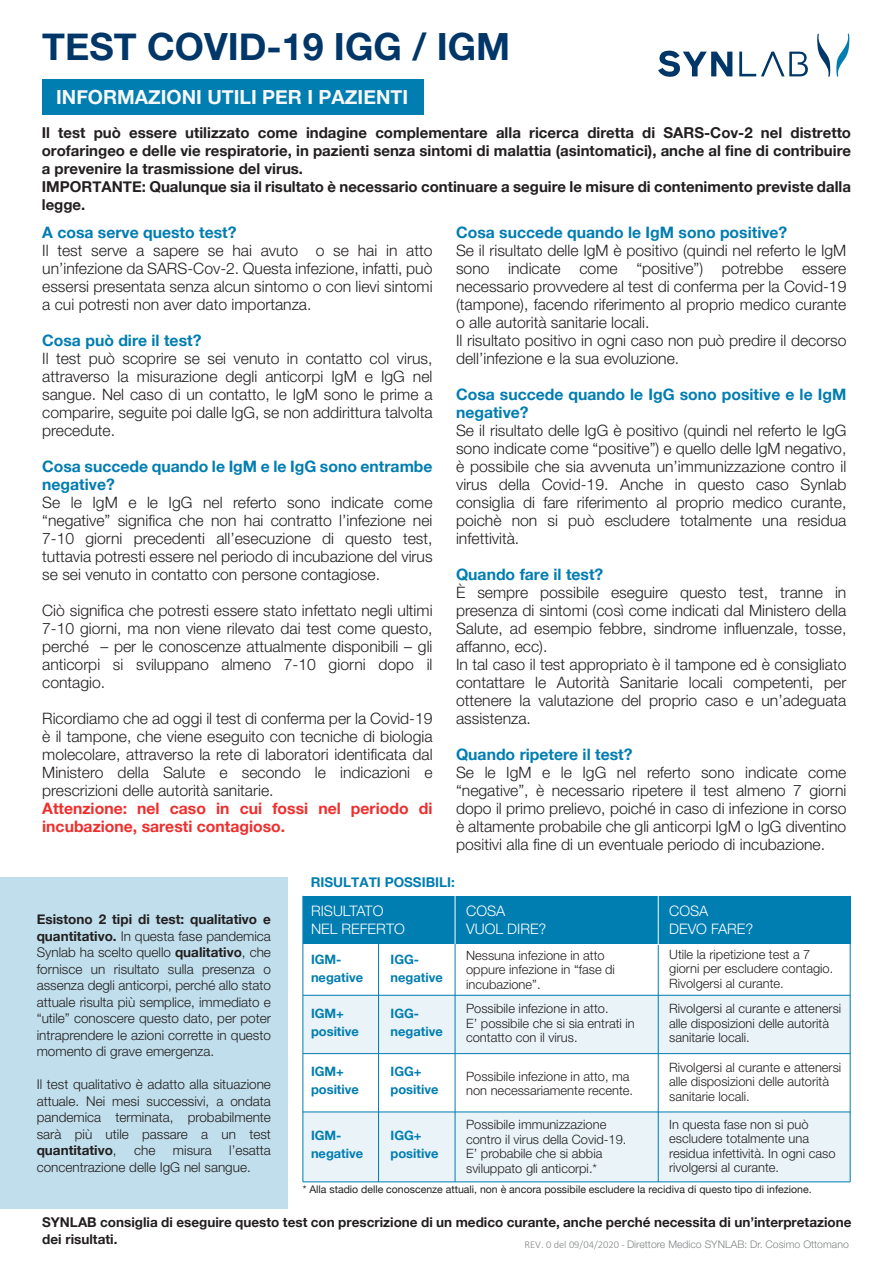
<style>
.page{position:relative;width:893px;height:1263px;background:#fff}
.page>*{position:absolute;margin:0;border:0;box-sizing:border-box;transform-origin:0 0}
.t1{font:700 37.5px "Helvetica Neue";color:#003768}
.t2{font:700 19.5px "Helvetica Neue";color:#f7f8f7}
.t3{font:300 15.75px/18px "Helvetica Neue";color:#231f20;text-align:justify}
.t4{font:700 15.75px/18px "Helvetica Neue";color:#007db1}
.t5{font:700 15.75px/18px "Helvetica Neue";color:#ee2f2d}
.t6{font:700 15px/18px "Helvetica Neue";color:#231f20}
.t7{font:300 14.55px/17.7px "Helvetica Neue";color:#fff}
.t8{font:300 13.5px/16.5px "Helvetica Neue";color:#231f20;text-align:justify}
.t9{font:700 13.5px/16.5px "Helvetica Neue";color:#231f20}
.t10{font:700 13.5px "Helvetica Neue";color:#007db1}
.t11{font:300 12.9px/14.5px "Helvetica Neue";color:#231f20}
.t12{font:700 12.9px/17.7px "Helvetica Neue";color:#007db1}
.t13{font:10.5px "Helvetica Neue";color:#231f20}
.t14{font:300 10.5px "Helvetica Neue";color:#818485}
.s1{font-weight:700}
.s2{font-family:"Calibri"}
</style>
<div class="page">
<div style="left:42px;top:79px;width:382px;height:36px;background:#007db1"></div>
<svg style="left:817px;top:34px;width:13px;height:43px"></svg>
<svg style="left:836px;top:34px;width:13px;height:43px"></svg>
<svg style="left:658px;top:50px;width:74px;height:27px"></svg>
<svg style="left:739px;top:52px;width:69px;height:24px"></svg>
<div style="left:303px;top:896px;width:547px;height:47px;background:#007db1"></div>
<div style="left:303px;top:995px;width:547px;height:58px;background:#e9f3f8"></div>
<div style="left:303px;top:1112px;width:547px;height:70px;background:#e9f3f8"></div>
<hr style="left:303px;top:995px;width:547px;height:1px;background:#007db1">
<hr style="left:455px;top:943px;width:1px;height:239px;background:#007db1">
<hr style="left:302px;top:896px;width:1px;height:286px;background:#007db1">
<hr style="left:378px;top:943px;width:1px;height:239px;background:#007db1">
<hr style="left:658px;top:945px;width:1px;height:237px;background:#007db1">
<hr style="left:850px;top:896px;width:1px;height:286px;background:#007db1">
<hr style="left:303px;top:1053px;width:547px;height:1px;background:#007db1">
<hr style="left:303px;top:1111px;width:547px;height:1px;background:#007db1">
<hr style="left:303px;top:1181px;width:547px;height:1px;background:#007db1">
<hr style="left:455px;top:896px;width:1px;height:48px;background:#fff">
<hr style="left:658px;top:896px;width:1px;height:48px;background:#fff">
<div style="left:0;top:877px;width:288px;height:331px;background:#c0deeb"></div>
<h1 class="t1" style="left:42px;top:24px;width:469px">TEST COVID-19 IGG / IGM</h1>
<p class="t2" style="left:56px;top:85px;width:353px">INFORMAZIONI UTILI PER I PAZIENTI</p>
<p class="t6" style="left:42px;top:123px;width:811px">Il test può essere utilizzato come indagine complementare alla ricerca diretta di SARS-Cov-2 nel distretto orofaringeo e delle vie respiratorie, in pazienti senza sintomi di malattia (asintomatici), anche al fine di contribuire a prevenire la trasmissione del virus.<br>IMPORTANTE: Qualunque sia il risultato è necessario continuare a seguire le misure di contenimento previste dalla legge.</p>
<p class="t4" style="left:42px;top:223px;width:196px">A cosa serve questo test?</p>
<p class="t3" style="left:42px;top:241px;width:392px">Il test serve a sapere se hai avuto o se hai in atto un’infezione da SARS-Cov-2. Questa infezione, infatti, può essersi presentata senza alcun sintomo o con lievi sintomi a cui potresti non aver dato importanza.</p>
<p class="t4" style="left:42px;top:331px;width:161px">Cosa può dire il test?</p>
<p class="t3" style="left:42px;top:349px;width:392px">Il test può scoprire se sei venuto in contatto col virus, attraverso la misurazione degli anticorpi IgM e IgG nel sangue. Nel caso di un contatto, le IgM sono le prime a comparire, seguite poi dalle IgG, se non addirittura talvolta precedute.</p>
<p class="t4" style="left:42px;top:457px;width:392px">Cosa succede quando le IgM e le IgG sono entrambe negative?</p>
<p class="t3" style="left:42px;top:493px;width:392px">Se le IgM e le IgG nel referto sono indicate come “negative” significa che non hai contratto l’infezione nei 7-10 giorni precedenti all’esecuzione di questo test, tuttavia potresti essere nel periodo di incubazione del virus se sei venuto in contatto con persone contagiose.</p>
<p class="t3" style="left:42px;top:601px;width:392px">Ciò significa che potresti essere stato infettato negli ultimi 7-10 giorni, ma non viene rilevato dai test come questo, perché – per le conoscenze attualmente disponibili – gli anticorpi si sviluppano almeno 7-10 giorni dopo il contagio.</p>
<p class="t3" style="left:42px;top:709px;width:392px">Ricordiamo che ad oggi il test di conferma per la Covid-19 è il tampone, che viene eseguito con tecniche di biologia molecolare, attraverso la rete di laboratori identificata dal Ministero della Salute e secondo le indicazioni e prescrizioni delle autorità sanitarie.</p>
<p class="t5" style="left:42px;top:799px;width:392px">Attenzione: nel caso in cui fossi nel periodo di incubazione, saresti contagioso.</p>
<p class="t4" style="left:456px;top:223px;width:333px">Cosa succede quando le IgM sono positive?</p>
<p class="t3" style="left:456px;top:241px;width:392px;text-align:left">Se il risultato delle IgM è positivo (quindi nel referto le IgM sono indicate come “positive”) potrebbe essere necessario provvedere al test di conferma per la Covid-19 (tampone), facendo riferimento al proprio medico curante o alle autorità sanitarie locali.<br>Il risultato positivo in ogni caso non può predire il decorso dell’infezione e la sua evoluzione.</p>
<p class="t4" style="left:456px;top:385px;width:392px">Cosa succede quando le IgG sono positive e le IgM negative?</p>
<p class="t3" style="left:456px;top:421px;width:392px">Se il risultato delle IgG è positivo (quindi nel referto le IgG sono indicate come “positive”) e quello delle IgM negativo, è possibile che sia avvenuta un’immunizzazione contro il virus della Covid-19. Anche in questo caso Synlab consiglia di fare riferimento al proprio medico curante, poichè non si può escludere totalmente una residua infettività.</p>
<p class="t4" style="left:456px;top:565px;width:149px">Quando fare il test?</p>
<p class="t3" style="left:456px;top:583px;width:392px;text-align:left">È sempre possibile eseguire questo test, tranne in presenza di sintomi (così come indicati dal Ministero della Salute, ad esempio febbre, sindrome influenzale, tosse, affanno, ecc).<br>In tal caso il test appropriato è il tampone ed è consigliato contattare le Autorità Sanitarie locali competenti, per ottenere la valutazione del proprio caso e un’adeguata assistenza.</p>
<p class="t4" style="left:456px;top:745px;width:178px">Quando ripetere il test?</p>
<p class="t3" style="left:456px;top:763px;width:392px">Se le IgM e le IgG nel referto sono indicate come “negative”, è necessario ripetere il test almeno 7 giorni dopo il primo prelievo, poiché in caso di infezione in corso è altamente probabile che gli anticorpi IgM o IgG diventino positivi alla fine di un eventuale periodo di incubazione.</p>
<p class="t8" style="left:37px;top:911px;width:236px"><span class="s1">Esistono 2 tipi di test: qualitativo e quantitativo.</span> In questa fase pandemica Synlab ha scelto quello <span class="s1">qualitativo</span>, che fornisce un risultato sulla presenza o assenza degli anticorpi, perché allo stato attuale risulta più semplice, immediato e “utile” conoscere questo dato, per poter intraprendere le azioni corrette in questo momento di grave emergenza.</p>
<p class="t8" style="left:37px;top:1076px;width:236px">Il test qualitativo è adatto alla situazione attuale. Nei mesi successivi, a ondata pandemica terminata, probabilmente sarà più utile passare a un test <span class="s1">quantitativo</span>,</p>
<p class="t8" style="left:37px;top:1142px;width:236px;text-indent:192px">l’esatta concentrazione delle IgG nel sangue.</p>
<p class="t8" style="left:134px;top:1142px;width:23px">che</p>
<p class="t8" style="left:173px;top:1142px;width:40px">misura</p>
<p class="t10" style="left:311px;top:874px;width:146px">RISULTATI POSSIBILI:</p>
<p class="t7" style="left:311px;top:902px;width:95px">RISULTATO<br>NEL REFERTO</p>
<p class="t12" style="left:311px;top:951px;width:54px">IGM&shy;negative</p>
<p class="t12" style="left:311px;top:1004px;width:49px">IGM+ positive</p>
<p class="t12" style="left:311px;top:1062px;width:49px">IGM+ positive</p>
<p class="t12" style="left:311px;top:1126px;width:54px">IGM&shy;negative</p>
<p class="t12" style="left:391px;top:951px;width:54px">IGG&shy;negative</p>
<p class="t12" style="left:391px;top:1004px;width:54px">IGG&shy;negative</p>
<p class="t12" style="left:391px;top:1062px;width:49px">IGG+ positive</p>
<p class="t12" style="left:391px;top:1126px;width:49px">IGG+ positive</p>
<p class="t7" style="left:466px;top:902px;width:82px">COSA<br>VUOL DIRE?</p>
<p class="t7" style="left:669px;top:902px;width:86px">COSA<br>DEVO FARE?</p>
<p class="t11" style="left:466px;top:947px;width:150px">Nessuna infezione in atto oppure infezione in “fase di incubazione”.</p>
<p class="t11" style="left:669px;top:947px;width:166px">Utile la ripetizione test a 7 giorni per escludere contagio.<br>Rivolgersi al curante.</p>
<p class="t11" style="left:669px;top:1001px;width:174px">Rivolgersi al curante e attenersi alle disposizioni delle autorità sanitarie locali.</p>
<p class="t11" style="left:669px;top:1059px;width:174px">Rivolgersi al curante e attenersi alle disposizioni delle autorità sanitarie locali.</p>
<p class="t11" style="left:669px;top:1117px;width:168px">In questa fase non si può escludere totalmente una residua infettività. In ogni caso rivolgersi al curante.</p>
<p class="t11" style="left:466px;top:1001px;width:170px">Possibile infezione in atto.<br>E’ possibile che si sia entrati in contatto con il virus.</p>
<p class="t11" style="left:466px;top:1068px;width:169px">Possibile infezione in atto, ma non necessariamente recente.</p>
<p class="t11" style="left:466px;top:1117px;width:162px">Possibile immunizzazione contro il virus della Covid-19.<br>E’ probabile che si abbia sviluppato gli anticorpi.*</p>
<p class="t13" style="left:303px;top:1182px;width:510px">* Alla stadio delle conoscenze attuali, non è ancora possibile escludere la recidiva di questo tipo di infezione.</p>
<p class="t9" style="left:42px;top:1214px;width:811px">SYNLAB consiglia di eseguire questo test con prescrizione di un medico curante, anche perché necessita di un’interpretazione dei risultati.</p>
<p class="t14" style="left:524px;top:1237px;width:326px"><span class="s2">REV. 0 del 09/04/2020 -</span> Direttore Medico SYNLAB: Dr. Cosimo Ottomano</p>
</div>
